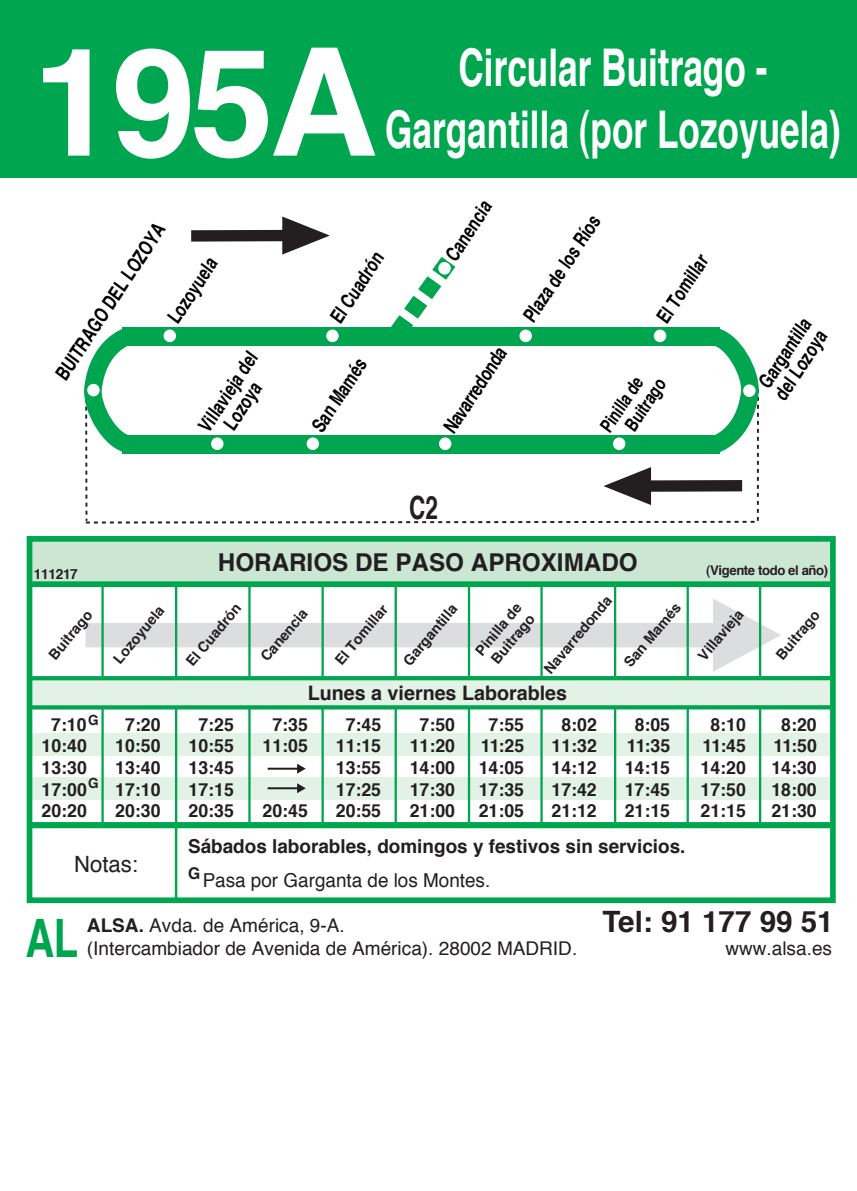
<style>
.page{position:relative;width:857px;height:1191px;background:#fff}
.page>*{position:absolute;margin:0;border:0;box-sizing:border-box;transform-origin:0 0}
.t1{font:700 150px "Helvetica";color:#fff}
.t2{font:700 53px "Helvetica";color:#00a54f;scale:.75 1}
.t3{font:700 52px/62.4px "Helvetica";color:#fff;text-align:center;scale:.68 1}
.t4{font:700 32px "Helvetica";color:#231f20;scale:.7 1}
.t5{font:700 29.4px "Helvetica";color:#231f20}
.t6{font:700 24.6px "Helvetica";color:#231f20}
.t7{font:22.4px "Helvetica";color:#231f20}
.t8{font:700 20px "Helvetica";color:#231f20}
.t9{font:700 19.8px/20px "Helvetica";color:#000;scale:.77 1}
.t10{font:700 19.2px "Helvetica";color:#231f20}
.t11{font:19.2px "Helvetica";color:#231f20}
.t12{font:19px/22.6px "Helvetica";color:#231f20}
.t13{font:700 18.6px/20px "Helvetica";color:#000;scale:.77 1}
.t14{font:700 18px "Helvetica";color:#231f20}
.t15{font:700 16.2px "Helvetica";color:#231f20}
.t16{font:700 14.4px/17.2px "Helvetica";color:#231f20}
.t17{font:700 14px "Helvetica";letter-spacing:-.03em;color:#231f20}
.t18{font:700 13.4px "Helvetica";letter-spacing:-.03em;color:#231f20}
.s1{font-weight:700}
</style>
<div class="page">
<svg style="left:85px;top:598px;width:695px;height:74px"></svg>
<div style="left:32px;top:734px;width:798px;height:22px;background:#e3f2e7"></div>
<div style="left:32px;top:777px;width:798px;height:22px;background:#e3f2e7"></div>
<div style="left:0;top:0;width:856px;height:177px;background:#00a54f"></div>
<div style="left:27px;top:822px;width:802px;height:6px;background:#00a54f"></div>
<hr style="left:175px;top:827px;width:2px;height:71px;background:#00a54f">
<div style="left:29px;top:678px;width:801px;height:29px;background:#e3f2e7"></div>
<div style="left:30px;top:539px;width:802px;height:46px;background:#cbe6d3"></div>
<div style="left:31px;top:581px;width:799px;height:6px;background:#00a54f"></div>
<svg style="left:34px;top:705px;width:794px;height:4px;background:#0ea958"></svg>
<svg style="left:34px;top:676px;width:794px;height:4px;background:#04a651"></svg>
<hr style="left:101px;top:584px;width:3px;height:94px;background:#00a54f">
<div style="left:27px;top:536px;width:808px;height:367px;border:6px solid #00a54f"></div>
<hr style="left:758px;top:707px;width:2px;height:116px;background:#00a54f">
<hr style="left:758px;top:584px;width:2px;height:94px;background:#00a54f">
<hr style="left:686px;top:707px;width:2px;height:116px;background:#00a54f">
<hr style="left:686px;top:584px;width:2px;height:94px;background:#00a54f">
<hr style="left:613px;top:707px;width:3px;height:116px;background:#00a54f">
<hr style="left:613px;top:584px;width:3px;height:94px;background:#00a54f">
<hr style="left:540px;top:707px;width:2px;height:116px;background:#00a54f">
<hr style="left:540px;top:584px;width:2px;height:94px;background:#00a54f">
<hr style="left:467px;top:707px;width:3px;height:116px;background:#00a54f">
<hr style="left:467px;top:584px;width:3px;height:94px;background:#00a54f">
<hr style="left:394px;top:707px;width:2px;height:116px;background:#00a54f">
<hr style="left:394px;top:584px;width:2px;height:94px;background:#00a54f">
<hr style="left:321px;top:707px;width:2px;height:116px;background:#00a54f">
<hr style="left:321px;top:584px;width:2px;height:94px;background:#00a54f">
<hr style="left:248px;top:707px;width:2px;height:116px;background:#00a54f">
<hr style="left:248px;top:584px;width:2px;height:94px;background:#00a54f">
<hr style="left:175px;top:707px;width:2px;height:116px;background:#00a54f">
<hr style="left:175px;top:584px;width:2px;height:94px;background:#00a54f">
<hr style="left:101px;top:707px;width:3px;height:116px;background:#00a54f">
<hr style="left:267px;top:767px;width:31px;height:2px;background:#231f20">
<svg style="left:297px;top:763px;width:8px;height:10px"></svg>
<svg style="left:84px;top:216px;width:675px;height:308px"></svg>
<svg style="left:437px;top:261px;width:14px;height:14px"></svg>
<hr style="left:267px;top:787px;width:31px;height:2px;background:#231f20">
<svg style="left:297px;top:783px;width:8px;height:10px"></svg>
<h1 class="t1" style="left:33px;top:-18px;width:346px">195A</h1>
<h3 class="t3" style="left:385px;top:37px;width:671px">Circular Buitrago -<br>Gargantilla (por Lozoyuela)</h3>
<p class="t9" style="left:52px;top:373px;width:239px;rotate:-57deg">BUITRAGO DEL LOZOYA</p>
<p class="t9" style="left:164px;top:316px;width:98px;rotate:-57deg">Lozoyuela</p>
<p class="t9" style="left:326px;top:316px;width:107px;rotate:-57deg">El Cuadrón</p>
<p class="t9" style="left:195px;top:425px;width:120px;text-align:center;rotate:-57deg">Villavieja del<br>Lozoya</p>
<p class="t9" style="left:308px;top:425px;width:110px;rotate:-57deg">San Mamés</p>
<p class="t9" style="left:442px;top:254px;width:89px;rotate:-57deg">Canencia</p>
<p class="t9" style="left:439px;top:426px;width:130px;rotate:-57deg">Navarredonda</p>
<p class="t9" style="left:519px;top:315px;width:162px;rotate:-57deg">Plaza de los Ríos</p>
<p class="t9" style="left:652px;top:316px;width:102px;rotate:-57deg">El Tomillar</p>
<p class="t13" style="left:604px;top:413px;width:78px;text-indent:-15px;rotate:-57deg">Pinilla de<br>Buitrago</p>
<h3 class="t4" style="left:409px;top:481px;width:43px">C2</h3>
<p class="t9" style="left:754px;top:382px;width:106px;rotate:-57deg">Gargantilla del Lozoya</p>
<h3 class="t6" style="left:218px;top:542px;width:421px">HORARIOS DE PASO APROXIMADO</h3>
<p class="t17" style="left:34px;top:562px;width:45px">111217</p>
<p class="t18" style="left:705px;top:559px;width:123px">(Vigente todo el año)</p>
<p class="t16" style="left:540px;top:666px;width:98px;rotate:-50deg">Navarredonda</p>
<p class="t16" style="left:620px;top:659px;width:80px;rotate:-50deg">San Mamés</p>
<p class="t16" style="left:45px;top:652px;width:61px;rotate:-50deg">Buitrago</p>
<p class="t16" style="left:110px;top:656px;width:72px;rotate:-50deg">Lozoyuela</p>
<p class="t16" style="left:182px;top:658px;width:78px;rotate:-50deg">El Cuadrón</p>
<p class="t16" style="left:257px;top:654px;width:65px;rotate:-50deg">Canencia</p>
<p class="t16" style="left:331px;top:657px;width:75px;rotate:-50deg">El Tomillar</p>
<p class="t16" style="left:399px;top:658px;width:76px;rotate:-50deg">Gargantilla</p>
<p class="t16" style="left:471px;top:648px;width:65px;rotate:-50deg">Pinilla de<br>Buitrago</p>
<p class="t16" style="left:694px;top:653px;width:63px;rotate:-50deg">Villavieja</p>
<p class="t16" style="left:772px;top:652px;width:61px;rotate:-50deg">Buitrago</p>
<p class="t8" style="left:307px;top:677px;width:261px">Lunes a viernes Laborables</p>
<p class="t17" style="left:88px;top:709px;width:12px">G</p>
<p class="t14" style="left:51px;top:710px;width:37px">7:10</p>
<p class="t14" style="left:125px;top:710px;width:37px">7:20</p>
<p class="t14" style="left:198px;top:710px;width:37px">7:25</p>
<p class="t14" style="left:272px;top:710px;width:37px">7:35</p>
<p class="t14" style="left:345px;top:710px;width:37px">7:45</p>
<p class="t14" style="left:419px;top:710px;width:37px">7:50</p>
<p class="t14" style="left:488px;top:710px;width:37px">7:55</p>
<p class="t14" style="left:561px;top:710px;width:37px">8:02</p>
<p class="t14" style="left:634px;top:710px;width:37px">8:05</p>
<p class="t14" style="left:710px;top:710px;width:37px">8:10</p>
<p class="t14" style="left:780px;top:710px;width:37px">8:20</p>
<p class="t14" style="left:41px;top:731px;width:47px">10:40</p>
<p class="t14" style="left:115px;top:731px;width:47px">10:50</p>
<p class="t14" style="left:188px;top:731px;width:47px">10:55</p>
<p class="t14" style="left:262px;top:731px;width:47px">11:05</p>
<p class="t14" style="left:335px;top:731px;width:47px">11:15</p>
<p class="t14" style="left:409px;top:731px;width:47px">11:20</p>
<p class="t14" style="left:480px;top:731px;width:45px">11:25</p>
<p class="t14" style="left:551px;top:731px;width:47px">11:32</p>
<p class="t14" style="left:626px;top:731px;width:45px">11:35</p>
<p class="t14" style="left:702px;top:731px;width:45px">11:45</p>
<p class="t14" style="left:773px;top:731px;width:45px">11:50</p>
<p class="t14" style="left:41px;top:753px;width:47px">13:30</p>
<p class="t14" style="left:115px;top:753px;width:47px">13:40</p>
<p class="t14" style="left:188px;top:753px;width:47px">13:45</p>
<p class="t14" style="left:335px;top:753px;width:47px">13:55</p>
<p class="t14" style="left:409px;top:753px;width:47px">14:00</p>
<p class="t14" style="left:478px;top:753px;width:47px">14:05</p>
<p class="t14" style="left:551px;top:753px;width:47px">14:12</p>
<p class="t14" style="left:624px;top:753px;width:47px">14:15</p>
<p class="t14" style="left:700px;top:753px;width:47px">14:20</p>
<p class="t14" style="left:771px;top:753px;width:47px">14:30</p>
<p class="t14" style="left:41px;top:774px;width:47px">17:00</p>
<p class="t14" style="left:115px;top:774px;width:47px">17:10</p>
<p class="t14" style="left:188px;top:774px;width:47px">17:15</p>
<p class="t14" style="left:335px;top:774px;width:47px">17:25</p>
<p class="t14" style="left:409px;top:774px;width:47px">17:30</p>
<p class="t14" style="left:478px;top:774px;width:47px">17:35</p>
<p class="t14" style="left:551px;top:774px;width:47px">17:42</p>
<p class="t14" style="left:624px;top:774px;width:47px">17:45</p>
<p class="t14" style="left:700px;top:774px;width:47px">17:50</p>
<p class="t14" style="left:771px;top:774px;width:47px">18:00</p>
<p class="t14" style="left:41px;top:796px;width:47px">20:20</p>
<p class="t14" style="left:115px;top:796px;width:47px">20:30</p>
<p class="t14" style="left:188px;top:796px;width:47px">20:35</p>
<p class="t14" style="left:262px;top:796px;width:47px">20:45</p>
<p class="t14" style="left:335px;top:796px;width:47px">20:55</p>
<p class="t14" style="left:409px;top:796px;width:47px">21:00</p>
<p class="t14" style="left:478px;top:796px;width:47px">21:05</p>
<p class="t14" style="left:551px;top:796px;width:47px">21:12</p>
<p class="t14" style="left:624px;top:796px;width:47px">21:15</p>
<p class="t14" style="left:700px;top:796px;width:47px">21:15</p>
<p class="t14" style="left:771px;top:796px;width:47px">21:30</p>
<p class="t17" style="left:88px;top:772px;width:12px">G</p>
<p class="t7" style="left:74px;top:846px;width:65px">Notas:</p>
<p class="t10" style="left:188px;top:830px;width:498px">Sábados laborables, domingos y festivos sin servicios.</p>
<p class="t15" style="left:188px;top:860px;width:14px">G</p>
<p class="t11" style="left:202px;top:865px;width:289px">Pasa por Garganta de los Montes.</p>
<h2 class="t2" style="left:26px;top:895px;width:72px">AL</h2>
<p class="t12" style="left:87px;top:914px;width:491px"><span class="s1">ALSA.</span> Avda. de América, 9-A.<br>(Intercambiador de Avenida de América). 28002 MADRID.</p>
<h3 class="t5" style="left:602px;top:898px;width:233px">Tel: 91 177 99 51</h3>
<p class="t12" style="left:725px;top:937px;width:108px">www.alsa.es</p>
</div>
